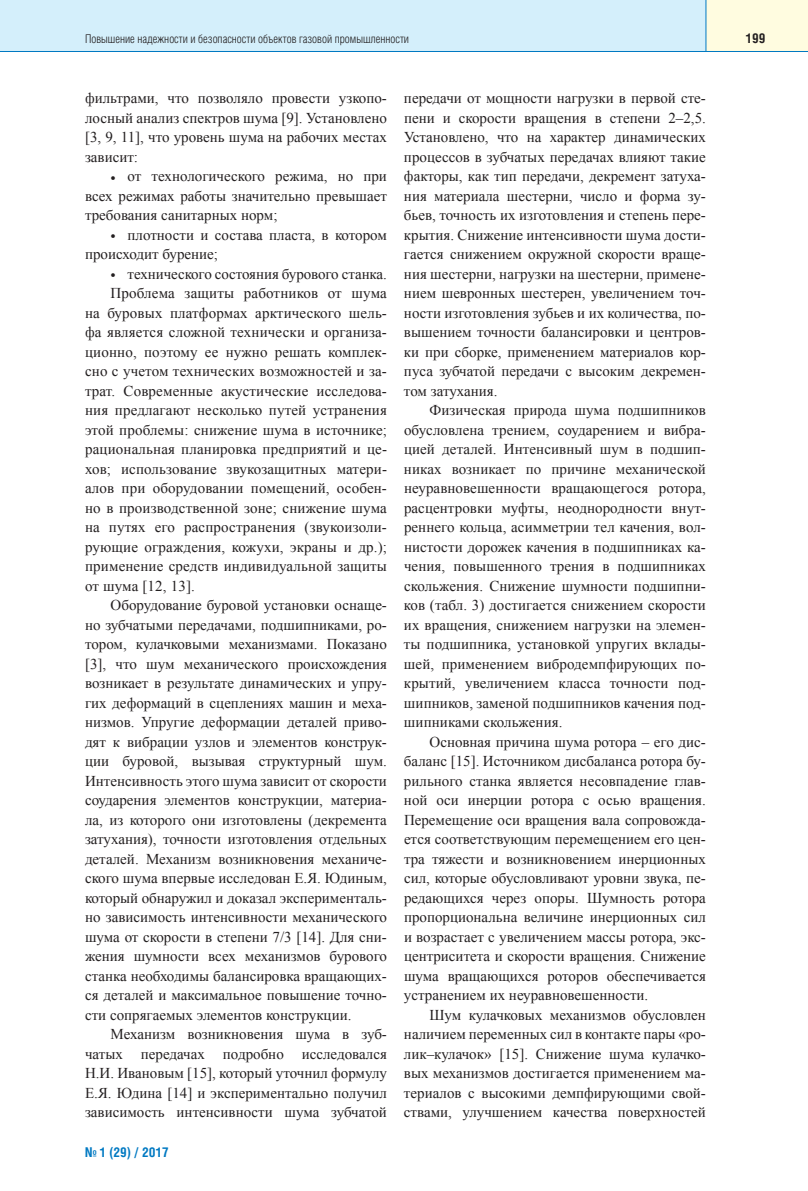
<style>
.page{position:relative;width:808px;height:1191px;background:#fff}
.page>*{position:absolute;margin:0;border:0;box-sizing:border-box;transform-origin:0 0}
.t1{font:15px/19.5px "Times New Roman";color:#231f20;text-align:justify}
.t2{font:700 13.5px "Helios Cond";color:#0079c2}
.t3{font:700 13.5px "Helios Cond";color:#231f20}
.t4{font:300 12px "Helios Cond";color:#231f20}
</style>
<div class="page">
<div style="left:0;top:0;width:706px;height:51px;background:#d4effb"></div>
<div style="left:706px;top:0;width:102px;height:51px;background:#fffce0"></div>
<hr style="left:0;top:51px;width:808px;height:1px;background:#0079c2">
<hr style="left:705px;top:0;width:1px;height:51px;background:#0079c2">
<p class="t4" style="left:85px;top:34px;width:326px">Повышение надежности и безопасности объектов газовой промышленности</p>
<p class="t3" style="left:746px;top:33px;width:21px">199</p>
<p class="t1" style="left:85px;top:88px;width:303px">фильтрами, что позволяло провести узкопо&shy;лосный анализ спектров шума [9]. Установлено [3, 9, 11], что уровень шума на рабочих местах зависит:</p>
<p class="t1" style="left:85px;top:166px;width:303px;text-indent:26px">• от технологического режима, но при всех режимах работы значительно превышает требования санитарных норм;</p>
<p class="t1" style="left:85px;top:225px;width:303px;text-indent:26px">• плотности и состава пласта, в котором происходит бурение;</p>
<p class="t1" style="left:111px;top:264px;width:278px">• технического состояния бурового станка.</p>
<p class="t1" style="left:111px;top:283px;width:278px">Проблема защиты работников от шума</p>
<p class="t1" style="left:85px;top:303px;width:303px">на буровых платформах арктического шель-</p>
<p class="t1" style="left:85px;top:322px;width:303px">фа является сложной технически и организа-</p>
<p class="t1" style="left:85px;top:342px;width:303px">ционно, поэтому ее нужно решать комплек-</p>
<p class="t1" style="left:85px;top:361px;width:303px">сно с учетом технических возможностей и за-</p>
<p class="t1" style="left:85px;top:381px;width:303px">трат. Современные акустические исследова-</p>
<p class="t1" style="left:85px;top:400px;width:303px">ния предлагают несколько путей устранения</p>
<p class="t1" style="left:85px;top:420px;width:303px">этой проблемы: снижение шума в источнике;</p>
<p class="t1" style="left:85px;top:439px;width:303px">рациональная планировка предприятий и це-</p>
<p class="t1" style="left:85px;top:459px;width:303px">хов; использование звукозащитных матери-</p>
<p class="t1" style="left:85px;top:478px;width:303px">алов при оборудовании помещений, особен-</p>
<p class="t1" style="left:85px;top:498px;width:303px">но в производственной зоне; снижение шума</p>
<p class="t1" style="left:85px;top:517px;width:303px">на путях его распространения (звукоизоли-</p>
<p class="t1" style="left:85px;top:537px;width:303px">рующие ограждения, кожухи, экраны и др.);</p>
<p class="t1" style="left:85px;top:556px;width:303px">применение средств индивидуальной защиты</p>
<p class="t1" style="left:85px;top:576px;width:111px">от шума [12, 13].</p>
<p class="t1" style="left:111px;top:595px;width:278px">Оборудование буровой установки оснаще-</p>
<p class="t1" style="left:85px;top:615px;width:303px">но зубчатыми передачами, подшипниками, ро-</p>
<p class="t1" style="left:85px;top:634px;width:303px">тором, кулачковыми механизмами. Показано</p>
<p class="t1" style="left:85px;top:654px;width:303px">[3], что шум механического происхождения</p>
<p class="t1" style="left:85px;top:673px;width:303px">возникает в результате динамических и упру-</p>
<p class="t1" style="left:85px;top:693px;width:303px">гих деформаций в сцеплениях машин и меха-</p>
<p class="t1" style="left:85px;top:712px;width:303px">низмов. Упругие деформации деталей приво-</p>
<p class="t1" style="left:85px;top:732px;width:303px">дят к вибрации узлов и элементов конструк-</p>
<p class="t1" style="left:85px;top:751px;width:303px">ции буровой, вызывая структурный шум.</p>
<p class="t1" style="left:85px;top:771px;width:303px">Интенсивность этого шума зависит от скорости</p>
<p class="t1" style="left:85px;top:790px;width:303px">соударения элементов конструкции, материа-</p>
<p class="t1" style="left:85px;top:810px;width:303px">ла, из которого они изготовлены (декремента</p>
<p class="t1" style="left:85px;top:829px;width:303px">затухания), точности изготовления отдельных</p>
<p class="t1" style="left:85px;top:849px;width:303px">деталей. Механизм возникновения механиче-</p>
<p class="t1" style="left:85px;top:868px;width:303px">ского шума впервые исследован Е.Я. Юдиным,</p>
<p class="t1" style="left:85px;top:888px;width:303px">который обнаружил и доказал эксперименталь-</p>
<p class="t1" style="left:85px;top:907px;width:303px">но зависимость интенсивности механического</p>
<p class="t1" style="left:85px;top:927px;width:303px">шума от скорости в степени 7/3 [14]. Для сни-</p>
<p class="t1" style="left:85px;top:946px;width:303px">жения шумности всех механизмов бурового</p>
<p class="t1" style="left:85px;top:966px;width:303px">станка необходимы балансировка вращающих-</p>
<p class="t1" style="left:85px;top:985px;width:303px">ся деталей и максимальное повышение точно-</p>
<p class="t1" style="left:85px;top:1005px;width:268px">сти сопрягаемых элементов конструкции.</p>
<p class="t1" style="left:111px;top:1024px;width:278px">Механизм возникновения шума в зуб-</p>
<p class="t1" style="left:85px;top:1044px;width:303px">чатых передачах подробно исследовался</p>
<p class="t1" style="left:85px;top:1063px;width:303px">Н.И. Ивановым [15], который уточнил формулу</p>
<p class="t1" style="left:85px;top:1083px;width:303px">Е.Я. Юдина [14] и экспериментально получил</p>
<p class="t1" style="left:85px;top:1102px;width:303px">зависимость интенсивности шума зубчатой</p>
<p class="t2" style="left:85px;top:1147px;width:85px">№ 1 (29) / 2017</p>
<p class="t1" style="left:404px;top:88px;width:303px">передачи от мощности нагрузки в первой сте&shy;пени и скорости вращения в степени 2–2,5.<br>Установлено, что на характер динамических процессов в зубчатых передачах влияют такие факторы, как тип передачи, декремент затуха&shy;ния материала шестерни, число и форма зу&shy;бьев, точность их изготовления и степень пере&shy;крытия. Снижение интенсивности шума дости&shy;гается снижением окружной скорости враще&shy;ния шестерни, нагрузки на шестерни, примене&shy;нием шевронных шестерен, увеличением точ&shy;ности изготовления зубьев и их количества, по&shy;вышением точности балансировки и центров&shy;ки при сборке, применением материалов кор&shy;пуса зубчатой передачи с высоким декремен&shy;том затухания.</p>
<p class="t1" style="left:404px;top:400px;width:303px;text-indent:26px">Физическая природа шума подшипников обусловлена трением, соударением и вибра&shy;цией деталей. Интенсивный шум в подшип&shy;никах возникает по причине механической неуравновешенности вращающегося ротора, расцентровки муфты, неоднородности внут&shy;реннего кольца, асимметрии тел качения, вол&shy;нистости дорожек качения в подшипниках ка&shy;чения, повышенного трения в подшипниках скольжения. Снижение шумности подшипни&shy;ков (табл. 3) достигается снижением скорости их вращения, снижением нагрузки на элемен&shy;ты подшипника, установкой упругих вклады&shy;шей, применением вибродемпфирующих по&shy;крытий, увеличением класса точности под&shy;шипников, заменой подшипников качения под&shy;шипниками скольжения.</p>
<p class="t1" style="left:404px;top:732px;width:303px;text-indent:26px">Основная причина шума ротора – его дис&shy;баланс [15]. Источником дисбаланса ротора бу&shy;рильного станка является несовпадение глав&shy;ной оси инерции ротора с осью вращения.<br>Перемещение оси вращения вала сопровожда&shy;ется соответствующим перемещением его цен&shy;тра тяжести и возникновением инерционных сил, которые обусловливают уровни звука, пе&shy;редающихся через опоры. Шумность ротора пропорциональна величине инерционных сил и возрастает с увеличением массы ротора, экс&shy;центриситета и скорости вращения. Снижение шума вращающихся роторов обеспечивается устранением их неуравновешенности.</p>
<p class="t1" style="left:404px;top:1005px;width:303px;text-indent:26px">Шум кулачковых механизмов обусловлен наличием переменных сил в контакте пары «ро&shy;лик–кулачок» [15]. Снижение шума кулачко&shy;вых механизмов достигается применением ма&shy;териалов с высокими демпфирующими свой&shy;ствами, улучшением качества поверхностей</p>
</div>
